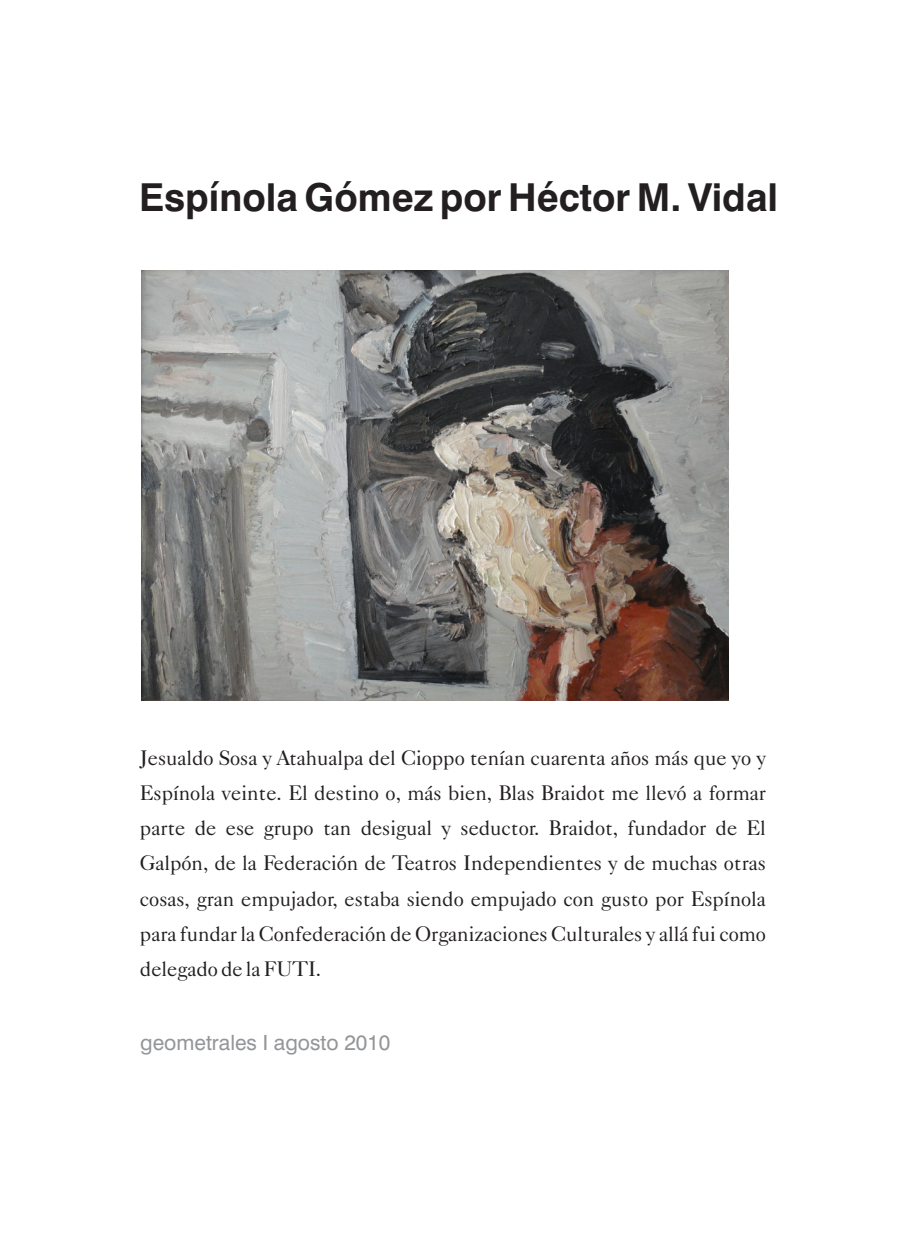
<style>
.page{position:relative;width:898px;height:1243px;background:#fff}
.page>*{position:absolute;margin:0;border:0;box-sizing:border-box;transform-origin:0 0}
.t1{font:700 38.5px "Swiss 721 BT";color:#231f20}
.t2{font:21px/35.2px "Caslon 540 BT";color:#231f20;text-align:justify}
.t3{font:21px "Swiss 721 BT";color:#939598}
</style>
<div class="page">
<img style="left:141px;top:271px;width:587px;height:429px">
<h1 class="t1" style="left:139px;top:181px;width:640px">Espínola Gómez por Héctor M. Vidal</h1>
<p class="t2" style="left:140px;top:741px;width:627px">Jesualdo Sosa y Atahualpa del Cioppo tenían cuarenta años más que yo y Espínola veinte. El destino o, más bien, Blas Braidot me llevó a formar parte de ese grupo tan desigual y seductor. Braidot, fundador de El Galpón, de la Federación de Teatros Independientes y de muchas otras cosas, gran empujador, estaba siendo empujado con gusto por Espínola para fundar la Confederación de Organizaciones Culturales y allá fui como delegado de la FUTI.</p>
<p class="t3" style="left:140px;top:1033px;width:252px">geometrales I agosto 2010</p>
</div>
